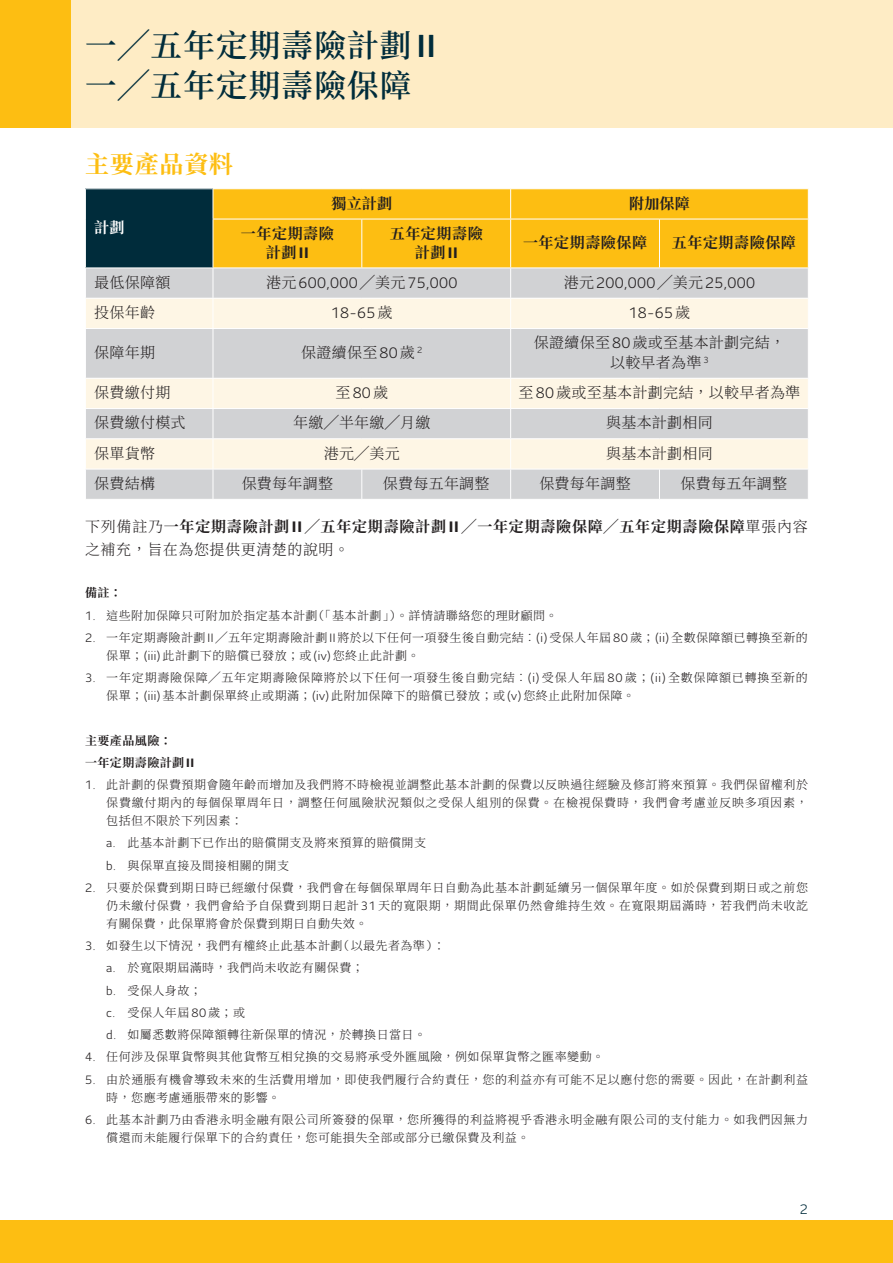
<style>
.page{position:relative;width:893px;height:1263px;background:#fff}
.page>*{position:absolute;margin:0;border:0;box-sizing:border-box;transform-origin:0 0}
.t1{font:600 31.5px/40.5px "Noto Serif CJ Ktc";letter-spacing:.04em;color:#002c3b}
.t2{font:700 24px "Noto Serif CJ Ktc";letter-spacing:.035em;color:#fdbe12}
.t3{font:300 15px/19.5px "Noto Serif CJ Ktc";letter-spacing:.02em;color:#231f20;text-align:center}
.t4{font:700 15px/19.5px "Noto Serif CJ Ktc";letter-spacing:.04em;color:#231f20;text-align:center}
.t5{font:300 15px "Sun Life Sans";letter-spacing:.02em;color:#231f20}
.t6{font:700 15px "Noto Serif CJ Ktc";color:#fff}
.t7{font:300 13.5px "Sun Life Sans";color:#002c3b}
.t8{font:300 12px/18px "Noto Serif CJ Ktc";letter-spacing:.04em;color:#231f20}
.t9{font:300 12px/18px "Noto Serif CJ Ktc";letter-spacing:.065em;color:#231f20}
.t10{font:700 12px "Noto Serif CJ Ktc";letter-spacing:.04em;color:#231f20}
.s1{font-family:"Sun Life Sans";font-weight:500}
.s2{font-family:"Sun Life Sans"}
.s3{font-family:"Noto Serif CJ Ktc"}
.s4{font-weight:300}
</style>
<div class="page">
<div style="left:0;top:0;width:893px;height:128px;background:#feecc5"></div>
<div style="left:0;top:0;width:70px;height:128px;background:#fdbe12"></div>
<div style="left:0;top:1220px;width:893px;height:43px;background:#fdbe12"></div>
<div style="left:85px;top:189px;width:128px;height:79px;background:#002c3b"></div>
<div style="left:214px;top:189px;width:594px;height:79px;background:#fdbe12"></div>
<div style="left:86px;top:269px;width:722px;height:230px;background:#d1d2d4"></div>
<svg style="left:86px;top:299px;width:722px;height:170px;background:#e8e5dd"></svg>
<hr style="left:85px;top:189px;width:1px;height:30px;background:#fff">
<hr style="left:85px;top:219px;width:1px;height:49px;background:#fff">
<hr style="left:510px;top:189px;width:1px;height:30px;background:#fff">
<hr style="left:213px;top:219px;width:149px;height:1px;background:#fff">
<hr style="left:362px;top:219px;width:149px;height:1px;background:#fff">
<hr style="left:361px;top:219px;width:1px;height:49px;background:#fff">
<hr style="left:511px;top:219px;width:148px;height:1px;background:#fff">
<hr style="left:510px;top:219px;width:1px;height:49px;background:#fff">
<hr style="left:659px;top:219px;width:150px;height:1px;background:#fff">
<hr style="left:659px;top:219px;width:1px;height:49px;background:#fff">
<hr style="left:213px;top:268px;width:1px;height:30px;background:#fff">
<hr style="left:510px;top:268px;width:1px;height:30px;background:#fff">
<hr style="left:85px;top:298px;width:128px;height:1px;background:#fff">
<hr style="left:213px;top:298px;width:149px;height:1px;background:#fff">
<svg style="left:213px;top:299px;width:1px;height:29px"></svg>
<hr style="left:362px;top:298px;width:149px;height:1px;background:#fff">
<hr style="left:511px;top:298px;width:148px;height:1px;background:#fff">
<svg style="left:510px;top:299px;width:1px;height:29px"></svg>
<hr style="left:659px;top:298px;width:150px;height:1px;background:#fff">
<hr style="left:85px;top:328px;width:128px;height:1px;background:#fff">
<hr style="left:213px;top:328px;width:149px;height:1px;background:#fff">
<hr style="left:213px;top:329px;width:1px;height:49px;background:#fff">
<hr style="left:362px;top:328px;width:149px;height:1px;background:#fff">
<hr style="left:511px;top:328px;width:148px;height:1px;background:#fff">
<hr style="left:510px;top:329px;width:1px;height:49px;background:#fff">
<hr style="left:659px;top:328px;width:150px;height:1px;background:#fff">
<hr style="left:85px;top:378px;width:128px;height:1px;background:#fff">
<hr style="left:213px;top:378px;width:149px;height:1px;background:#fff">
<hr style="left:362px;top:378px;width:149px;height:1px;background:#fff">
<hr style="left:511px;top:378px;width:148px;height:1px;background:#fff">
<hr style="left:659px;top:378px;width:150px;height:1px;background:#fff">
<hr style="left:85px;top:408px;width:128px;height:1px;background:#fff">
<hr style="left:213px;top:408px;width:149px;height:1px;background:#fff">
<svg style="left:213px;top:379px;width:1px;height:59px"></svg>
<hr style="left:362px;top:408px;width:149px;height:1px;background:#fff">
<hr style="left:511px;top:408px;width:148px;height:1px;background:#fff">
<svg style="left:510px;top:379px;width:1px;height:59px"></svg>
<hr style="left:659px;top:408px;width:150px;height:1px;background:#fff">
<hr style="left:85px;top:438px;width:128px;height:1px;background:#fff">
<hr style="left:213px;top:438px;width:149px;height:1px;background:#fff">
<hr style="left:213px;top:439px;width:1px;height:30px;background:#fff">
<hr style="left:362px;top:438px;width:149px;height:1px;background:#fff">
<hr style="left:511px;top:438px;width:148px;height:1px;background:#fff">
<hr style="left:510px;top:439px;width:1px;height:30px;background:#fff">
<hr style="left:659px;top:438px;width:150px;height:1px;background:#fff">
<hr style="left:85px;top:469px;width:128px;height:1px;background:#fff">
<hr style="left:213px;top:469px;width:149px;height:1px;background:#fff">
<hr style="left:213px;top:469px;width:1px;height:30px;background:#fff">
<hr style="left:362px;top:469px;width:149px;height:1px;background:#fff">
<hr style="left:361px;top:469px;width:1px;height:30px;background:#fff">
<hr style="left:511px;top:469px;width:148px;height:1px;background:#fff">
<hr style="left:510px;top:469px;width:1px;height:30px;background:#fff">
<hr style="left:659px;top:469px;width:150px;height:1px;background:#fff">
<hr style="left:659px;top:469px;width:1px;height:30px;background:#fff">
<h1 class="t1" style="left:85px;top:25px;width:352px">一╱五年定期壽險計劃 <span class="s1">II</span>一╱五年定期壽險保障</h1>
<p class="t2" style="left:85px;top:150px;width:150px">主要產品資料</p>
<p class="t6" style="left:94px;top:219px;width:32px">計劃</p>
<p class="t4" style="left:331px;top:194px;width:62px">獨立計劃</p>
<p class="t4" style="left:629px;top:194px;width:62px">附加保障</p>
<p class="t4" style="left:241px;top:224px;width:94px">一年定期壽險計劃<span class="s2">II</span></p>
<p class="t4" style="left:390px;top:224px;width:94px">五年定期壽險計劃<span class="s2">II</span></p>
<p class="t4" style="left:523px;top:233px;width:126px">一年定期壽險保障</p>
<p class="t4" style="left:672px;top:233px;width:126px">五年定期壽險保障</p>
<p class="t3" style="left:94px;top:273px;width:78px">最低保障額</p>
<p class="t5" style="left:266px;top:273px;width:193px"><span class="s3">港元</span>600,000<span class="s3">╱美元</span>75,000</p>
<p class="t5" style="left:564px;top:273px;width:193px"><span class="s3">港元</span>200,000<span class="s3">╱美元</span>25,000</p>
<p class="t3" style="left:94px;top:303px;width:62px">投保年齡</p>
<p class="t5" style="left:331px;top:303px;width:63px">18-65<span class="s3">歲</span></p>
<p class="t5" style="left:629px;top:303px;width:63px">18-65<span class="s3">歲</span></p>
<p class="t3" style="left:94px;top:343px;width:62px">保障年期</p>
<p class="t3" style="left:301px;top:343px;width:123px">保證續保至<span class="s2">80</span>歲 <sup>2</sup></p>
<p class="t3" style="left:534px;top:333px;width:253px">保證續保至<span class="s2">80</span>歲或至基本計劃完結，以較早者為準 <sup>3</sup></p>
<p class="t3" style="left:94px;top:383px;width:78px">保費繳付期</p>
<p class="t3" style="left:336px;top:383px;width:54px">至<span class="s2">80</span>歲</p>
<p class="t3" style="left:519px;top:383px;width:283px">至<span class="s2">80</span>歲或至基本計劃完結，以較早者為準</p>
<p class="t3" style="left:94px;top:414px;width:93px">保費繳付模式</p>
<p class="t3" style="left:293px;top:414px;width:139px">年繳╱半年繳╱月繳</p>
<p class="t3" style="left:606px;top:414px;width:108px">與基本計劃相同</p>
<p class="t3" style="left:94px;top:444px;width:62px">保單貨幣</p>
<p class="t3" style="left:324px;top:444px;width:78px">港元╱美元</p>
<p class="t3" style="left:606px;top:444px;width:108px">與基本計劃相同</p>
<p class="t3" style="left:94px;top:474px;width:62px">保費結構</p>
<p class="t3" style="left:242px;top:474px;width:93px">保費每年調整</p>
<p class="t3" style="left:383px;top:474px;width:108px">保費每五年調整</p>
<p class="t3" style="left:539px;top:474px;width:93px">保費每年調整</p>
<p class="t3" style="left:681px;top:474px;width:108px">保費每五年調整</p>
<p class="t4" style="left:85px;top:516px;width:724px;line-height:22.5px;text-align:left"><span class="s4">下列備註乃</span>一年定期壽險計劃 <span class="s2">II</span> ╱五年定期壽險計劃 <span class="s2">II</span> ╱一年定期壽險保障╱五年定期壽險保障<span class="s4">單張內容之補充，旨在為您提供更清楚的說明。</span></p>
<p class="t10" style="left:85px;top:586px;width:38px">備註：</p>
<p class="t8" style="left:85px;top:606px;width:474px"><span class="s2">1.</span> 這些附加保障只可附加於指定基本計劃（「基本計劃」）。詳情請聯絡您的理財顧問。</p>
<p class="t8" style="left:106px;top:629px;width:703px;text-indent:-21px"><span class="s2">2.</span> 一年定期壽險計劃<span class="s2">II</span>╱五年定期壽險計劃<span class="s2">II</span>將於以下任何一項發生後自動完結︰<span class="s2">(i)</span> 受保人年屆<span class="s2">80</span>歲；<span class="s2">(ii)</span>全數保障額已轉換至新的保單；<span class="s2">(iii)</span>此計劃下的賠償已發放；或<span class="s2">(iv)</span>您終止此計劃。</p>
<p class="t9" style="left:106px;top:669px;width:703px;text-indent:-21px"><span class="s2">3.</span> 一年定期壽險保障╱五年定期壽險保障將於以下任何一項發生後自動完結︰<span class="s2">(i)</span> 受保人年屆 <span class="s2">80</span> 歲；<span class="s2">(ii)</span> 全數保障額已轉換至新的保單；<span class="s2">(iii)</span>基本計劃保單終止或期滿；<span class="s2">(iv)</span>此附加保障下的賠償已發放；或<span class="s2">(v)</span>您終止此附加保障。</p>
<p class="t10" style="left:85px;top:733px;width:88px">主要產品風險：</p>
<p class="t10" style="left:85px;top:756px;width:111px">一年定期壽險計劃<span class="s2">II</span></p>
<p class="t8" style="left:106px;top:776px;width:703px;text-align:justify;text-indent:-21px"><span class="s2">1.</span> 此計劃的保費預期會隨年齡而增加及我們將不時檢視並調整此基本計劃的保費以反映過往經驗及修訂將來預算。我們保留權利於保費繳付期內的每個保單周年日，調整任何風險狀況類似之受保人組別的保費。在檢視保費時，我們會考慮並反映多項因素，包括但不限於下列因素：</p>
<p class="t8" style="left:106px;top:834px;width:321px"><span class="s2">a.</span> 此基本計劃下已作出的賠償開支及將來預算的賠償開支</p>
<p class="t8" style="left:106px;top:856px;width:184px"><span class="s2">b.</span> 與保單直接及間接相關的開支</p>
<p class="t8" style="left:106px;top:879px;width:703px;text-align:justify;text-indent:-21px"><span class="s2">2.</span> 只要於保費到期日時已經繳付保費，我們會在每個保單周年日自動為此基本計劃延續另一個保單年度。如於保費到期日或之前您仍未繳付保費，我們會給予自保費到期日起計 <span class="s2">31</span> 天的寬限期，期間此保單仍然會維持生效。在寬限期屆滿時，若我們尚未收訖有關保費，此保單將會於保費到期日自動失效。</p>
<p class="t8" style="left:85px;top:937px;width:362px"><span class="s2">3.</span> 如發生以下情況，我們有權終止此基本計劃（以最先者為準）：</p>
<p class="t8" style="left:106px;top:959px;width:259px"><span class="s2">a.</span> 於寬限期屆滿時，我們尚未收訖有關保費；</p>
<p class="t8" style="left:106px;top:981px;width:97px"><span class="s2">b.</span> 受保人身故；</p>
<p class="t8" style="left:106px;top:1004px;width:140px"><span class="s2">c.</span> 受保人年屆<span class="s2">80</span>歲；或</p>
<p class="t8" style="left:106px;top:1026px;width:321px"><span class="s2">d.</span> 如屬悉數將保障額轉往新保單的情況，於轉換日當日。</p>
<p class="t8" style="left:85px;top:1048px;width:521px"><span class="s2">4.</span> 任何涉及保單貨幣與其他貨幣互相兌換的交易將承受外匯風險，例如保單貨幣之匯率變動。</p>
<p class="t8" style="left:106px;top:1070px;width:703px;text-indent:-21px"><span class="s2">5.</span> 由於通脹有機會導致未來的生活費用增加，即使我們履行合約責任，您的利益亦有可能不足以應付您的需要。因此，在計劃利益時，您應考慮通脹帶來的影響。</p>
<p class="t8" style="left:106px;top:1111px;width:703px;text-indent:-21px"><span class="s2">6.</span> 此基本計劃乃由香港永明金融有限公司所簽發的保單，您所獲得的利益將視乎香港永明金融有限公司的支付能力。如我們因無力償還而未能履行保單下的合約責任，您可能損失全部或部分已繳保費及利益。</p>
<p class="t7" style="left:800px;top:1200px;width:10px">2</p>
</div>
